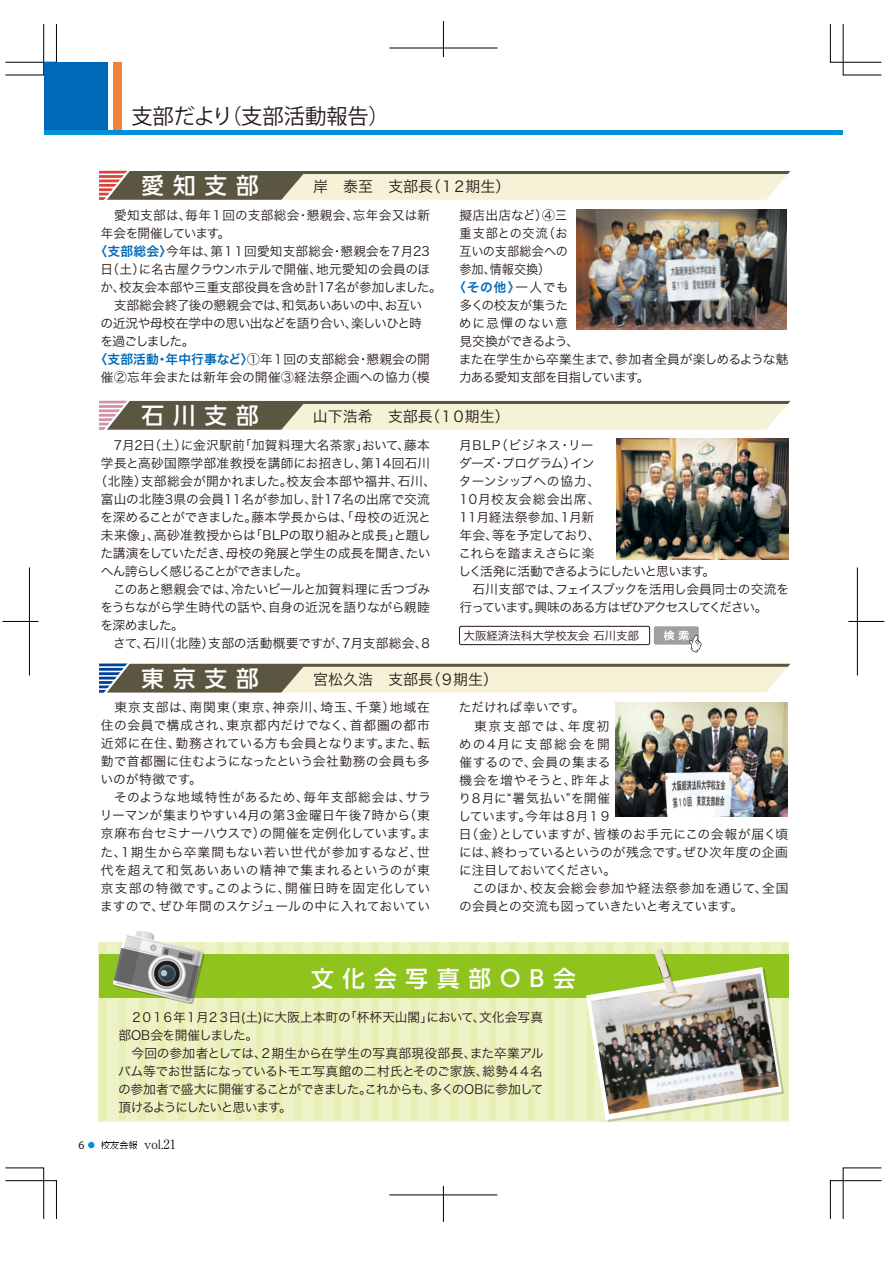
<style>
.page{position:relative;width:893px;height:1263px;background:#fff}
.page>*{position:absolute;margin:0;border:0;box-sizing:border-box;transform-origin:0 0}
.t1{font:500 22.5px "UD Shin Go Pro";letter-spacing:.4em;color:#fff}
.t2{font:21.3px "Koz Go Pro";color:#231916}
.t3{font:15px "Hira Kaku Pro W3";color:#231916}
.t4{font:12.75px/18px "Hira Kaku Pro W3";letter-spacing:-.005em;color:#231916}
.t5{font:12.75px/18px "Hira Kaku Pro W3";letter-spacing:.025em;color:#231916}
.t6{font:12.75px/18px "Hira Kaku Pro W3";letter-spacing:-.04em;color:#231916}
.t7{font:12.75px/18px "Hira Kaku Pro W3";letter-spacing:-.035em;color:#231916}
.t8{font:12.75px "Hira Kaku Pro W3";letter-spacing:.02em;color:#231916}
.t9{font:12.75px "Hira Kaku Pro W3";letter-spacing:-.03em;color:#231916}
.t10{font:12.75px "Hira Kaku Pro W3";letter-spacing:-.025em;color:#231916}
.t11{font:12.75px "Hira Kaku Pro W3";letter-spacing:.015em;color:#231916}
.t12{font:12.75px "Hira Kaku Pro W3";letter-spacing:.035em;color:#231916}
.t13{font:12.75px "Hira Kaku Pro W3";letter-spacing:-.05em;color:#231916}
.t14{font:12.75px "Hira Kaku Pro W3";letter-spacing:-.11em;color:#231916}
.t15{font:12.75px "Hira Kaku Pro W3";letter-spacing:.03em;color:#231916}
.t16{font:12.75px "Hira Kaku Pro W3";letter-spacing:-.005em;color:#231916;scale:.95 1}
.t17{font:12.75px "Hira Kaku Pro W3";letter-spacing:-.07em;color:#231916}
.t18{font:12.75px "Hira Kaku Pro W3";letter-spacing:-.075em;color:#231916}
.t19{font:12.75px "Hira Kaku Pro W3";letter-spacing:-.065em;color:#231916}
.t20{font:12.75px "Hira Kaku Pro W3";letter-spacing:.075em;color:#231916;scale:.95 1}
.t21{font:12.75px "Hira Kaku Pro W6";color:#0069b7}
.t22{font:12.75px "Hira Kaku Pro W3";letter-spacing:.07em;color:#231916}
.t23{font:12.75px "Ryumin Pro";color:#231916}
.t24{font:11.7px "Myriad Pro";color:#231916}
.t25{font:11.55px "Hira Kaku Pro W3";color:#231916}
.s1{font-family:"Hira Kaku Pro W6";color:#0069b7}
.s2{font-family:"Hira Kaku Pro W3";color:#231916}
</style>
<div class="page">
<svg style="left:5px;top:1167px;width:52px;height:52px"></svg>
<svg style="left:5px;top:24px;width:52px;height:51px"></svg>
<svg style="left:830px;top:24px;width:52px;height:51px"></svg>
<svg style="left:830px;top:1167px;width:52px;height:52px"></svg>
<hr style="left:2px;top:621px;width:36px;height:1px;background:#000">
<hr style="left:29px;top:567px;width:1px;height:108px;background:#000">
<hr style="left:848px;top:621px;width:36px;height:1px;background:#000">
<hr style="left:857px;top:567px;width:1px;height:108px;background:#000">
<hr style="left:389px;top:48px;width:108px;height:1px;background:#000">
<hr style="left:443px;top:21px;width:1px;height:36px;background:#000">
<hr style="left:389px;top:1195px;width:108px;height:1px;background:#000">
<hr style="left:443px;top:1186px;width:1px;height:36px;background:#000">
<div style="left:99px;top:942px;width:690px;height:179px;background:#edf3c6"></div>
<div style="left:100px;top:942px;width:6px;height:178px;background:#e7efb4"></div>
<div style="left:120px;top:942px;width:6px;height:178px;background:#e7efb4"></div>
<div style="left:139px;top:942px;width:6px;height:178px;background:#e7efb4"></div>
<div style="left:159px;top:942px;width:6px;height:178px;background:#e7efb4"></div>
<div style="left:178px;top:942px;width:6px;height:178px;background:#e7efb4"></div>
<div style="left:198px;top:942px;width:6px;height:178px;background:#e7efb4"></div>
<div style="left:217px;top:942px;width:6px;height:178px;background:#e7efb4"></div>
<div style="left:237px;top:942px;width:6px;height:178px;background:#e7efb4"></div>
<div style="left:256px;top:942px;width:6px;height:178px;background:#e7efb4"></div>
<div style="left:276px;top:942px;width:6px;height:178px;background:#e7efb4"></div>
<div style="left:295px;top:942px;width:6px;height:178px;background:#e7efb4"></div>
<div style="left:314px;top:942px;width:7px;height:178px;background:#e7efb4"></div>
<div style="left:334px;top:942px;width:6px;height:178px;background:#e7efb4"></div>
<div style="left:353px;top:942px;width:6px;height:178px;background:#e7efb4"></div>
<div style="left:373px;top:942px;width:6px;height:178px;background:#e7efb4"></div>
<div style="left:392px;top:942px;width:6px;height:178px;background:#e7efb4"></div>
<div style="left:412px;top:942px;width:6px;height:178px;background:#e7efb4"></div>
<div style="left:431px;top:942px;width:6px;height:178px;background:#e7efb4"></div>
<div style="left:451px;top:942px;width:6px;height:178px;background:#e7efb4"></div>
<div style="left:470px;top:942px;width:6px;height:178px;background:#e7efb4"></div>
<div style="left:490px;top:942px;width:6px;height:178px;background:#e7efb4"></div>
<div style="left:509px;top:942px;width:6px;height:178px;background:#e7efb4"></div>
<div style="left:529px;top:942px;width:6px;height:178px;background:#e7efb4"></div>
<div style="left:548px;top:942px;width:6px;height:178px;background:#e7efb4"></div>
<div style="left:568px;top:942px;width:6px;height:178px;background:#e7efb4"></div>
<div style="left:587px;top:942px;width:6px;height:178px;background:#e7efb4"></div>
<div style="left:607px;top:942px;width:6px;height:178px;background:#e7efb4"></div>
<div style="left:626px;top:942px;width:6px;height:178px;background:#e7efb4"></div>
<div style="left:646px;top:942px;width:6px;height:178px;background:#e7efb4"></div>
<div style="left:665px;top:942px;width:6px;height:178px;background:#e7efb4"></div>
<div style="left:684px;top:942px;width:7px;height:178px;background:#e7efb4"></div>
<div style="left:704px;top:942px;width:6px;height:178px;background:#e7efb4"></div>
<div style="left:723px;top:942px;width:6px;height:178px;background:#e7efb4"></div>
<div style="left:743px;top:942px;width:6px;height:178px;background:#e7efb4"></div>
<div style="left:762px;top:942px;width:6px;height:178px;background:#e7efb4"></div>
<div style="left:782px;top:942px;width:6px;height:178px;background:#e7efb4"></div>
<svg style="left:101px;top:1141px;width:36px;height:8px"></svg>
<svg style="left:88px;top:1142px;width:6px;height:6px"></svg>
<div style="left:44px;top:62px;width:63px;height:73px;background:#0069b7"></div>
<div style="left:113px;top:62px;width:8px;height:73px;background:#f08438"></div>
<div style="left:44px;top:130px;width:799px;height:5px;background:#0092d8"></div>
<div style="left:99px;top:954px;width:689px;height:43px;background:#8fc41f"></div>
<svg style="left:113px;top:931px;width:91px;height:73px"></svg>
<img style="left:586px;top:949px;width:198px;height:173px">
<img style="left:616px;top:438px;width:172px;height:121px">
<img style="left:615px;top:702px;width:172px;height:115px">
<svg style="left:99px;top:401px;width:691px;height:29px;background:#c3bea7"></svg>
<svg style="left:99px;top:663px;width:691px;height:30px;background:#c1bfa9"></svg>
<div style="left:459px;top:626px;width:191px;height:19px;border:1px solid #231916;border-radius:2px"></div>
<div style="left:654px;top:626px;width:45px;height:19px;background:#a0a0a1;border-radius:2px"></div>
<img style="left:577px;top:209px;width:210px;height:121px">
<svg style="left:99px;top:171px;width:691px;height:29px;background:#c3bda5"></svg>
<svg style="left:663px;top:630px;width:39px;height:22px"></svg>
<p class="t2" style="left:131px;top:102px;width:260px">支部だより（支部活動報告）</p>
<p class="t1" style="left:141px;top:167px;width:119px">愛知支部</p>
<p class="t3" style="left:313px;top:173px;width:199px">岸　泰至　支部長（１２期生）</p>
<p class="t12" style="left:101px;top:204px;width:331px">　愛知支部は、毎年１回の支部総会・懇親会、忘年会又は新</p>
<p class="t18" style="left:101px;top:222px;width:131px">年会を開催しています。</p>
<p class="t11" style="left:95px;top:240px;width:337px"><span class="s1">〈支部総会〉</span>今年は、第１１回愛知支部総会・懇親会を７月23</p>
<p class="t4" style="left:100px;top:259px;width:331px">日（土）に名古屋クラウンホテルで開催、地元愛知の会員のほ</p>
<p class="t4" style="left:101px;top:277px;width:343px">か、校友会本部や三重支部役員を含め計17名が参加しました。</p>
<p class="t6" style="left:101px;top:295px;width:323px">　支部総会終了後の懇親会では、和気あいあいの中、お互い</p>
<p class="t13" style="left:101px;top:312px;width:323px">の近況や母校在学中の思い出などを語り合い、楽しいひと時</p>
<p class="t14" style="left:100px;top:330px;width:96px">を過ごしました。</p>
<p class="t4" style="left:95px;top:349px;width:337px"><span class="s1">〈支部活動・年中行事など〉</span>①年１回の支部総会・懇親会の開</p>
<p class="t15" style="left:101px;top:366px;width:331px">催②忘年会または新年会の開催③経法祭企画への協力（模</p>
<p class="t4" style="left:459px;top:205px;width:109px">擬店出店など）④三</p>
<p class="t20" style="left:459px;top:222px;width:115px">重支部との交流（お</p>
<p class="t16" style="left:459px;top:240px;width:116px">互いの支部総会への</p>
<p class="t16" style="left:459px;top:258px;width:97px">参加、情報交換）</p>
<p class="t21" style="left:453px;top:275px;width:117px">〈その他〉<span class="s2">一人でも</span></p>
<p class="t6" style="left:459px;top:295px;width:110px">多くの校友が集うた</p>
<p class="t22" style="left:459px;top:312px;width:110px">めに忌憚のない意</p>
<p class="t19" style="left:459px;top:330px;width:121px">見交換ができるよう、</p>
<p class="t4" style="left:459px;top:349px;width:331px">また在学生から卒業生まで、参加者全員が楽しめるような魅</p>
<p class="t17" style="left:459px;top:366px;width:192px">力ある愛知支部を目指しています。</p>
<p class="t1" style="left:141px;top:397px;width:119px">石川支部</p>
<p class="t3" style="left:313px;top:403px;width:198px">山下浩希　支部長（１０期生）</p>
<p class="t8" style="left:101px;top:433px;width:330px">　7月2日（土）に金沢駅前「加賀料理大名茶家」おいて、藤本</p>
<p class="t5" style="left:101px;top:453px;width:331px">学長と高砂国際学部准教授を講師にお招きし、第14回石川</p>
<p class="t8" style="left:95px;top:469px;width:343px">（北陸）支部総会が開かれました。校友会本部や福井、石川、</p>
<p class="t4" style="left:101px;top:489px;width:330px">富山の北陸3県の会員11名が参加し、計17名の出席で交流</p>
<p class="t9" style="left:100px;top:505px;width:332px">を深めることができました。藤本学長からは、「母校の近況と</p>
<p class="t4" style="left:101px;top:525px;width:331px">未来像」、高砂准教授からは「BLPの取り組みと成長」と題し</p>
<p class="t9" style="left:100px;top:541px;width:331px">た講演をしていただき、母校の発展と学生の成長を聞き、たい</p>
<p class="t14" style="left:101px;top:559px;width:209px">へん誇らしく感じることができました。</p>
<p class="t10" style="left:101px;top:577px;width:331px">　このあと懇親会では、冷たいビールと加賀料理に舌つづみ</p>
<p class="t10" style="left:100px;top:595px;width:331px">をうちながら学生時代の話や、自身の近況を語りながら親睦</p>
<p class="t4" style="left:100px;top:615px;width:85px">を深めました。</p>
<p class="t4" style="left:101px;top:633px;width:331px">　さて、石川（北陸）支部の活動概要ですが、7月支部総会、8</p>
<p class="t7" style="left:458px;top:435px;width:332px">月BLP（ビジネス・リー<br>ダーズ・プログラム）イン<br>ターンシップへの協力、<br>10月校友会総会出席、<br>11月経法祭参加、1月新<br>年会、等を予定しており、<br>これらを踏まえさらに楽<br>しく活発に活動できるようにしたいと思います。<br>　石川支部では、フェイスブックを活用し会員同士の交流を行っています。興味のある方はぜひアクセスしてください。</p>
<p class="t25" style="left:464px;top:625px;width:177px">大阪経済法科大学校友会 石川支部</p>
<p class="t1" style="left:141px;top:660px;width:119px">東京支部</p>
<p class="t3" style="left:313px;top:666px;width:186px">宮松久浩　支部長（９期生）</p>
<p class="t5" style="left:100px;top:698px;width:332px">　東京支部は、南関東（東京、神奈川、埼玉、千葉）地域在住の会員で構成され、東京都内だけでなく、首都圏の都市近郊に在住、勤務されている方も会員となります。また、転勤で首都圏に住むようになったという会社勤務の会員も多いのが特徴です。<br>　そのような地域特性があるため、毎年支部総会は、サラリーマンが集まりやすい4月の第3金曜日午後7時から（東京麻布台セミナーハウスで）の開催を定例化しています。また、1期生から卒業間もない若い世代が参加するなど、世代を超えて和気あいあいの精神で集まれるというのが東京支部の特徴です。このように、開催日時を固定化していますので、ぜひ年間のスケジュールの中に入れておいてい</p>
<p class="t4" style="left:458px;top:698px;width:331px">ただければ幸いです。<br>　東京支部では、年度初<br>めの4月に支部総会を開<br>催するので、会員の集まる<br>機会を増やそうと、昨年よ<br>り８月に“暑気払い”を開催<br>しています。今年は８月１９<br>日（金）としていますが、皆様のお手元にこの会報が届く頃には、終わっているというのが残念です。ぜひ次年度の企画に注目しておいてください。<br>　このほか、校友会総会参加や経法祭参加を通じて、全国の会員との交流も図っていきたいと考えています。</p>
<p class="t24" style="left:79px;top:1138px;width:7px">6</p>
<p class="t1" style="left:311px;top:960px;width:266px">文化会写真部OB会</p>
<p class="t6" style="left:118px;top:1007px;width:427px">　２０１６年１月２３日(土)に大阪上本町の「杯杯天山閣」において、文化会写真部OB会を開催しました。<br>　今回の参加者としては、２期生から在学生の写真部現役部長、また卒業アルバム等でお世話になっているトモエ写真館の二村氏とそのご家族、総勢４４名の参加者で盛大に開催することができました。これからも、多くのOBに参加して頂けるようにしたいと思います。</p>
<p class="t23" style="left:144px;top:1134px;width:33px">vol.21</p>
</div>
